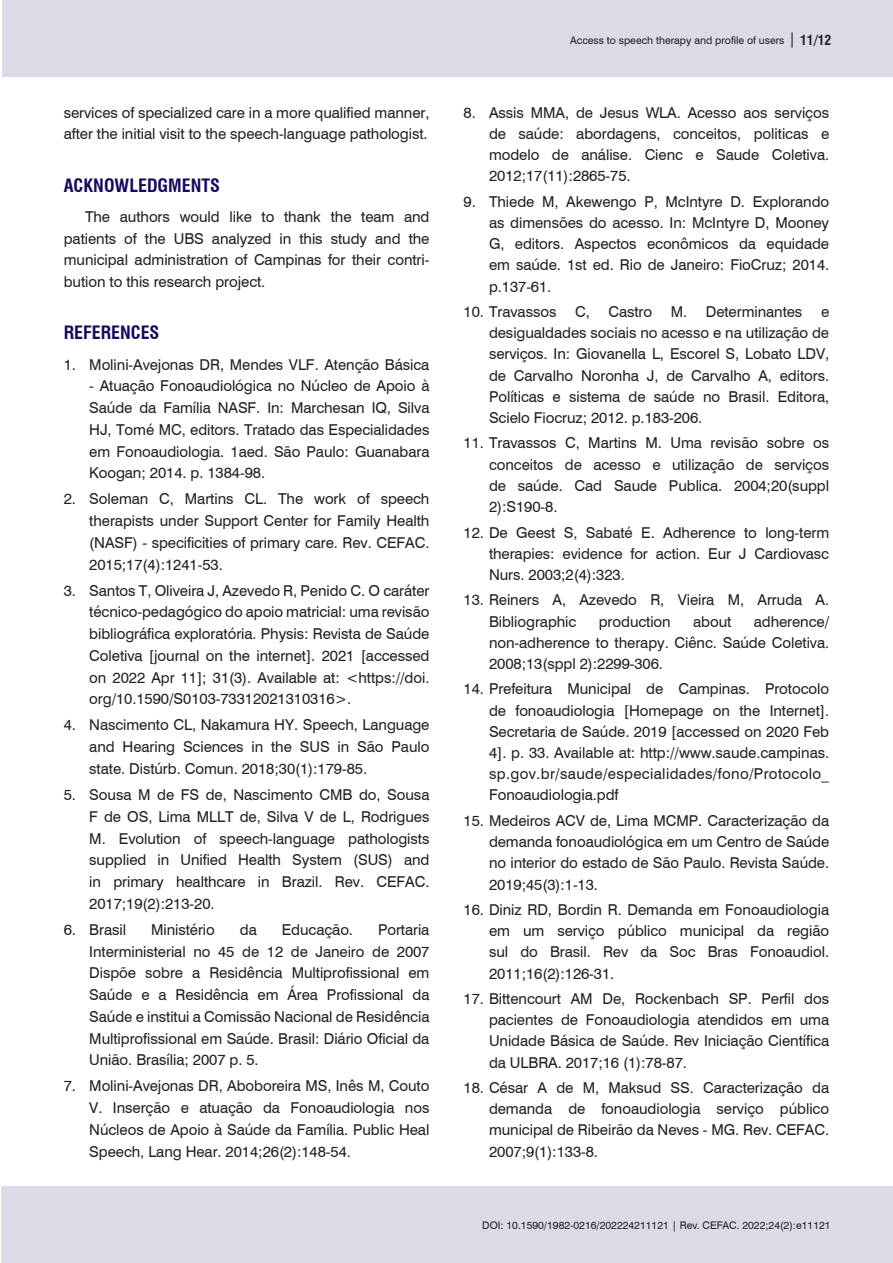
<style>
.page{position:relative;width:893px;height:1263px;background:#fff}
.page>*{position:absolute;margin:0;border:0;box-sizing:border-box;transform-origin:0 0}
.Nivel_2{font:700 condensed 18px "Swiss 721 BT";color:#18085f}
.Nivel_1{font:700 condensed 18px "Swiss 721 BT";color:#18085f}
.Corpo_do_texto_INGL{font:15px/21.1px "Swiss 721 BT";letter-spacing:-.005em;color:#231f20;text-align:justify}
.t1{font:10.5px "Swiss 721 BT";color:#231f20}
.s1{font-size:15px}
.s2{font-weight:700;font-stretch:condensed;font-size:13.5px}
</style>
<div class="page">
<div style="left:1px;top:1186px;width:892px;height:77px;background:#dcdae7"></div>
<div style="left:2px;top:0;width:891px;height:77px;background:#dcdae7"></div>
<p class="Corpo_do_texto_INGL" style="left:64px;top:101px;width:367px;line-height:21.8px">services of specialized care in a more qualified manner, after the initial visit to the speech-language pathologist.</p>
<p class="Nivel_2" style="left:64px;top:174px;width:158px">ACKNOWLEDGMENTS</p>
<p class="Corpo_do_texto_INGL" style="left:64px;top:205px;width:367px;line-height:21.8px;text-indent:21px">The authors would like to thank the team and patients of the UBS analyzed in this study and the municipal administration of Campinas for their contri&shy;bution to this research project.</p>
<p class="Nivel_1" style="left:64px;top:322px;width:97px">REFERENCES</p>
<p class="Corpo_do_texto_INGL" style="left:64px;top:353px;width:367px">1. Molini-Avejonas DR, Mendes VLF. Atenção Básica</p>
<p class="Corpo_do_texto_INGL" style="left:89px;top:374px;width:342px;line-height:21.8px">- Atuação Fonoaudiológica no Núcleo de Apoio à Saúde da Família NASF. In: Marchesan IQ, Silva HJ, Tomé MC, editors. Tratado das Especialidades em Fonoaudiologia. 1aed. São Paulo: Guanabara Koogan; 2014. p. 1384-98.</p>
<p class="Corpo_do_texto_INGL" style="left:89px;top:488px;width:342px;line-height:21.8px;text-indent:-26px">2. Soleman C, Martins CL. The work of speech therapists under Support Center for Family Health (NASF) - specificities of primary care. Rev. CEFAC.<br>2015;17(4):1241-53.</p>
<p class="Corpo_do_texto_INGL" style="left:89px;top:579px;width:342px;line-height:21.8px;text-indent:-26px">3. Santos T, Oliveira J, Azevedo R, Penido C. O caráter técnico-pedagógico do apoio matricial: uma revisão bibliográfica exploratória. Physis: Revista de Saúde Coletiva [journal on the internet]. 2021 [accessed on 2022 Apr 11]; 31(3). Available at: &lt;https://doi. org/10.1590/S0103-73312021310316&gt;.</p>
<p class="Corpo_do_texto_INGL" style="left:89px;top:714px;width:342px;line-height:21.8px;text-indent:-26px">4. Nascimento CL, Nakamura HY. Speech, Language and Hearing Sciences in the SUS in São Paulo state. Distúrb. Comun. 2018;30(1):179-85.</p>
<p class="Corpo_do_texto_INGL" style="left:89px;top:783px;width:342px;line-height:21.8px;text-indent:-26px">5. Sousa M de FS de, Nascimento CMB do, Sousa F de OS, Lima MLLT de, Silva V de L, Rodrigues M. Evolution of speech-language pathologists supplied in Unified Health System (SUS) and in primary healthcare in Brazil. Rev. CEFAC.<br>2017;19(2):213-20.</p>
<p class="Corpo_do_texto_INGL" style="left:64px;top:918px;width:64px">6. Brasil</p>
<p class="Corpo_do_texto_INGL" style="left:151px;top:918px;width:65px">Ministério</p>
<p class="Corpo_do_texto_INGL" style="left:240px;top:918px;width:18px">da</p>
<p class="Corpo_do_texto_INGL" style="left:282px;top:918px;width:73px">Educação.</p>
<p class="Corpo_do_texto_INGL" style="left:89px;top:918px;width:342px;line-height:21.8px;text-indent:289px">Portaria Interministerial no 45 de 12 de Janeiro de 2007<br>Dispõe sobre a Residência Multiprofissional em Saúde e a Residência em Área Profissional da Saúde e institui a Comissão Nacional de Residência Multiprofissional em Saúde. Brasil: Diário Oficial da União. Brasília; 2007 p. 5.</p>
<p class="Corpo_do_texto_INGL" style="left:89px;top:1074px;width:342px;line-height:21.8px;text-indent:-26px">7. Molini-Avejonas DR, Aboboreira MS, Inês M, Couto V. Inserção e atuação da Fonoaudiologia nos Núcleos de Apoio à Saúde da Família. Public Heal Speech, Lang Hear. 2014;26(2):148-54.</p>
<p class="t1" style="left:570px;top:33px;width:263px">Access to speech therapy and profile of users <span class="s1">|</span> <span class="s2">11/12</span></p>
<p class="Corpo_do_texto_INGL" style="left:489px;top:101px;width:342px;text-indent:-26px">8. Assis MMA, de Jesus WLA. Acesso aos serviços de saúde: abordagens, conceitos, politicas e modelo de análise. Cienc e Saude Coletiva.<br>2012;17(11):2865-75.</p>
<p class="Corpo_do_texto_INGL" style="left:489px;top:190px;width:342px;text-indent:-26px">9. Thiede M, Akewengo P, McIntyre D. Explorando as dimensões do acesso. In: McIntyre D, Mooney G, editors. Aspectos econômicos da equidade em saúde. 1st ed. Rio de Janeiro: FioCruz; 2014. p.137-61.</p>
<p class="Corpo_do_texto_INGL" style="left:489px;top:300px;width:342px;text-indent:-26px">10. Travassos C, Castro M. Determinantes e desigualdades sociais no acesso e na utilização de serviços. In: Giovanella L, Escorel S, Lobato LDV, de Carvalho Noronha J, de Carvalho A, editors.<br>Políticas e sistema de saúde no Brasil. Editora, Scielo Fiocruz; 2012. p.183-206.</p>
<p class="Corpo_do_texto_INGL" style="left:489px;top:432px;width:342px;text-indent:-26px">11. Travassos C, Martins M. Uma revisão sobre os conceitos de acesso e utilização de serviços de saúde. Cad Saude Publica. 2004;20(suppl 2):S190-8.</p>
<p class="Corpo_do_texto_INGL" style="left:489px;top:521px;width:342px;text-indent:-26px">12. De Geest S, Sabaté E. Adherence to long-term therapies: evidence for action. Eur J Cardiovasc Nurs. 2003;2(4):323.</p>
<p class="Corpo_do_texto_INGL" style="left:489px;top:589px;width:342px;text-indent:-26px">13. Reiners A, Azevedo R, Vieira M, Arruda A.<br>Bibliographic</p>
<p class="Corpo_do_texto_INGL" style="left:489px;top:610px;width:342px;text-indent:265px">adherence/ non-adherence to therapy. Ciênc. Saúde Coletiva.<br>2008;13(sppl 2):2299-306.</p>
<p class="Corpo_do_texto_INGL" style="left:489px;top:678px;width:342px;text-indent:-26px">14. Prefeitura Municipal de Campinas. Protocolo de fonoaudiologia [Homepage on the Internet].<br>Secretaria de Saúde. 2019 [accessed on 2020 Feb 4]. p. 33. Available at: http://www.saude.campinas. sp.gov.br/saude/especialidades/fono/Protocolo_ Fonoaudiologia.pdf</p>
<p class="Corpo_do_texto_INGL" style="left:489px;top:809px;width:342px;text-indent:-26px">15. Medeiros ACV de, Lima MCMP. Caracterização da demanda fonoaudiológica em um Centro de Saúde no interior do estado de São Paulo. Revista Saúde.<br>2019;45(3):1-13.</p>
<p class="Corpo_do_texto_INGL" style="left:489px;top:898px;width:342px;text-indent:-26px">16. Diniz RD, Bordin R. Demanda em Fonoaudiologia em um serviço público municipal da região sul do Brasil. Rev da Soc Bras Fonoaudiol.<br>2011;16(2):126-31.</p>
<p class="Corpo_do_texto_INGL" style="left:489px;top:987px;width:342px;text-indent:-26px">17. Bittencourt AM De, Rockenbach SP. Perfil dos pacientes de Fonoaudiologia atendidos em uma Unidade Básica de Saúde. Rev Iniciação Científica da ULBRA. 2017;16 (1):78-87.</p>
<p class="Corpo_do_texto_INGL" style="left:489px;top:1076px;width:342px;text-indent:-26px">18. César A de M, Maksud SS. Caracterização da demanda de fonoaudiologia serviço público municipal de Ribeirão da Neves - MG. Rev. CEFAC.<br>2007;9(1):133-8.</p>
<p class="Corpo_do_texto_INGL" style="left:599px;top:610px;width:74px">production</p>
<p class="Corpo_do_texto_INGL" style="left:693px;top:610px;width:40px">about</p>
<p class="t1" style="left:482px;top:1218px;width:350px">DOI: 10.1590/1982-0216/202224211121 | Rev. CEFAC. 2022;24(2):e11121</p>
</div>
